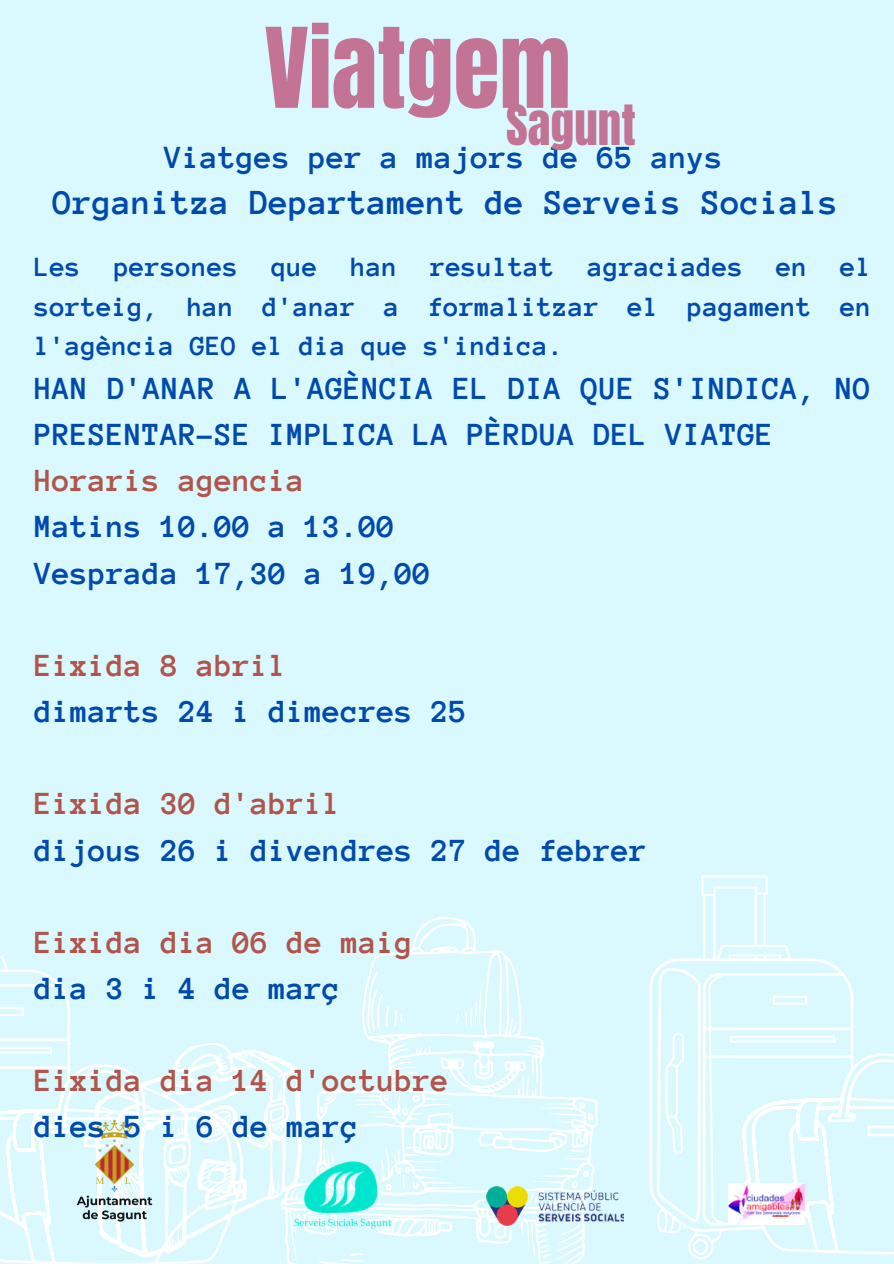
<style>
.page{position:relative;width:894px;height:1264px;background:#fff}
.page>*{position:absolute;margin:0;border:0;box-sizing:border-box;transform-origin:0 0}
.t1{font:94.2px "Anton";color:#c37394}
.t2{font:47.1px "Anton";color:#c37394}
.t3{font:700 36px "Anonymous Pro";color:#004aad}
.t4{font:700 33px/46.2px "Anonymous Pro";color:#004aad}
.t5{font:700 33px "Anonymous Pro";color:#b1554c}
.t6{font:700 28.5px/39.5px "Anonymous Pro";color:#004aad;text-align:justify}
</style>
<div class="page">
<div style="left:0;top:0;width:893px;height:1263px;background:#d9f9fe"></div>
<svg style="left:286px;top:917px;width:311px;height:346px"></svg>
<svg style="left:440px;top:1056px;width:87px;height:38px"></svg>
<svg style="left:649px;top:875px;width:204px;height:384px"></svg>
<svg style="left:772px;top:995px;width:34px;height:9px"></svg>
<svg style="left:729px;top:1035px;width:106px;height:7px"></svg>
<svg style="left:692px;top:1238px;width:16px;height:16px"></svg>
<svg style="left:656px;top:967px;width:44px;height:254px"></svg>
<svg style="left:741px;top:1052px;width:152px;height:202px"></svg>
<svg style="left:0;top:956px;width:70px;height:107px"></svg>
<svg style="left:175px;top:1042px;width:126px;height:168px"></svg>
<svg style="left:0;top:1063px;width:246px;height:200px"></svg>
<img style="left:727px;top:1182px;width:77px;height:42px">
<img style="left:487px;top:1186px;width:136px;height:39px">
<img style="left:279px;top:1114px;width:123px;height:143px">
<img style="left:56px;top:1108px;width:116px;height:124px">
<h1 class="t1" style="left:264px;top:1px;width:308px">Viatgem</h1>
<h2 class="t2" style="left:506px;top:92px;width:131px">Sagunt</h2>
<p class="t4" style="left:164px;top:135px;width:560px">Viatges per a majors de 65 anys</p>
<p class="t3" style="left:53px;top:184px;width:787px">Organitza Departament de Serveis Socials</p>
<p class="t6" style="left:34px;top:247px;width:838px">Les persones que han resultat agraciades en el sorteig, han d'anar a formalitzar el pagament en l'agència GEO el dia que s'indica.</p>
<p class="t4" style="left:34px;top:365px;width:838px">HAN D'ANAR A L'AGÈNCIA EL DIA QUE S'INDICA, NO<br>PRESENTAR-SE IMPLICA LA PÈRDUA DEL VIATGE</p>
<p class="t5" style="left:34px;top:464px;width:272px">Horaris agencia</p>
<p class="t4" style="left:34px;top:504px;width:398px">Matins 10.00 a 13.00<br>Vesprada 17,30 a 19,00</p>
<p class="t5" style="left:34px;top:649px;width:254px">Eixida 8 abril</p>
<p class="t4" style="left:34px;top:688px;width:434px">dimarts 24 i dimecres 25</p>
<p class="t5" style="left:34px;top:787px;width:308px">Eixida 30 d'abril</p>
<p class="t4" style="left:34px;top:826px;width:614px">dijous 26 i divendres 27 de febrer</p>
<p class="t5" style="left:34px;top:925px;width:380px">Eixida dia 06 de maig</p>
<p class="t4" style="left:34px;top:965px;width:308px">dia 3 i 4 de març</p>
<p class="t5" style="left:34px;top:1064px;width:416px">Eixida dia 14 d'octubre</p>
<p class="t4" style="left:34px;top:1103px;width:326px">dies 5 i 6 de març</p>
</div>
